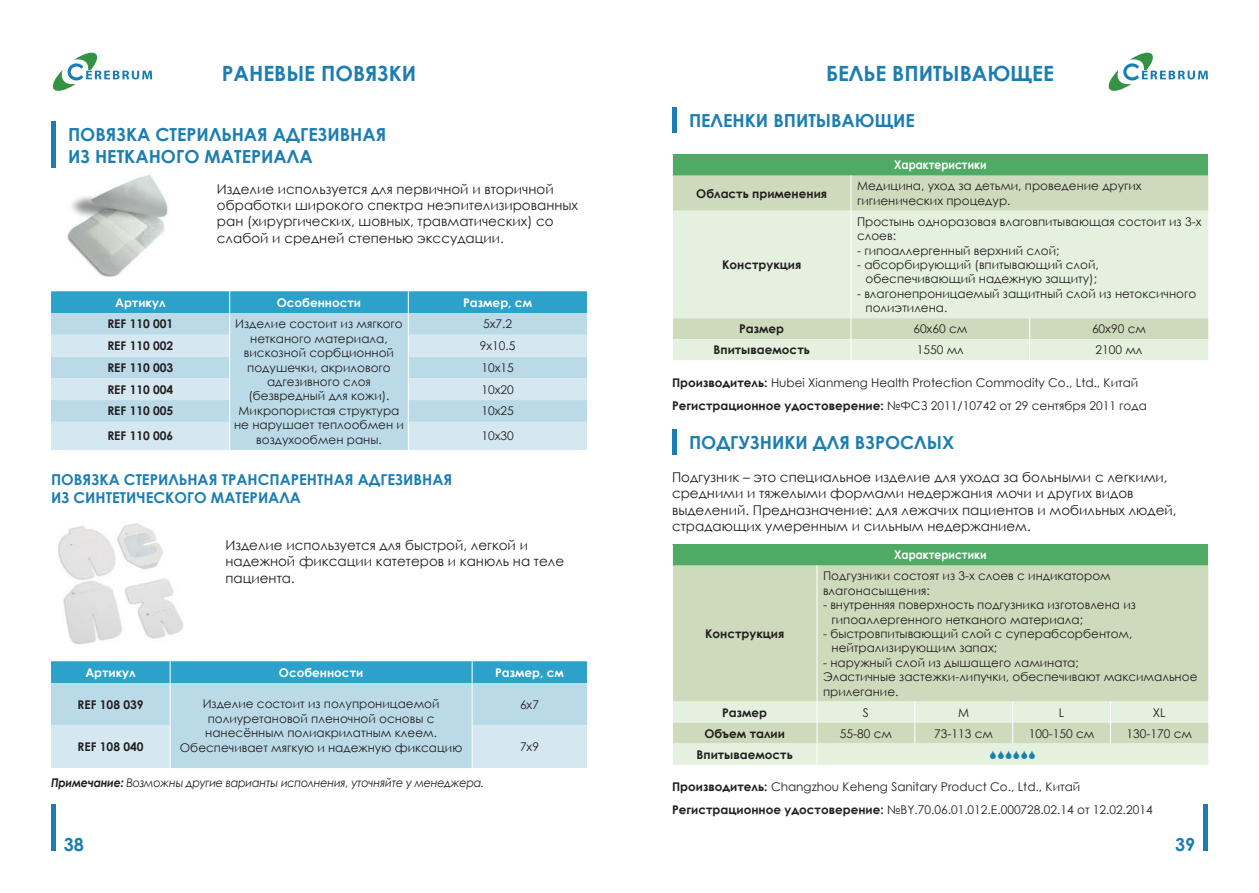
<style>
.page{position:relative;width:1259px;height:893px;background:#fff}
.page>*{position:absolute;margin:0;border:0;box-sizing:border-box;transform-origin:0 0}
.t1{font:700 21px "Century Gothic";color:#1c7eb0}
.t2{font:700 18px/21.6px "Century Gothic";color:#1c7eb0}
.t3{font:700 15px/18px "Century Gothic";color:#1c7eb0}
.t4{font:13.5px/16.2px "Century Gothic";color:#231f20}
.t5{font:12px/14.4px "Century Gothic";color:#231f20}
.t6{font:700 12px "Century Gothic";color:#231f20}
.t7{font:italic 12px "Century Gothic";letter-spacing:-.02em;color:#231f20;scale:.93 1}
.t8{font:700 12px "Century Gothic";color:#fff}
.t9{font:700 12px "Century Gothic";color:#fff;scale:.9 1}
.s1{font-weight:700}
</style>
<div class="page">
<svg style="left:52px;top:52px;width:100px;height:39px"></svg>
<hr style="left:51px;top:804px;width:4px;height:46px;background:#1c7eb0">
<div style="left:1203px;top:804px;width:5px;height:46px;background:#1c7eb0"></div>
<svg style="left:1108px;top:52px;width:100px;height:39px"></svg>
<img style="left:58px;top:523px;width:126px;height:122px">
<hr style="left:51px;top:121px;width:4px;height:47px;background:#1c7eb0">
<img style="left:67px;top:174px;width:101px;height:102px">
<svg style="left:51px;top:291px;width:536px;height:159px;background:#afd6e6"></svg>
<div style="left:51px;top:683px;width:536px;height:42px;background:#bbdae8"></div>
<svg style="left:51px;top:725px;width:536px;height:43px;background:#c6e0eb"></svg>
<div style="left:51px;top:661px;width:536px;height:22px;background:#2ca2ca"></div>
<hr style="left:170px;top:683px;width:1px;height:42px;background:#fff">
<hr style="left:472px;top:683px;width:1px;height:42px;background:#fff">
<hr style="left:170px;top:725px;width:1px;height:43px;background:#fff">
<hr style="left:472px;top:725px;width:1px;height:43px;background:#fff">
<hr style="left:672px;top:108px;width:4px;height:25px;background:#1c7eb0">
<div style="left:672px;top:154px;width:536px;height:21px;background:#4faa66"></div>
<div style="left:673px;top:175px;width:535px;height:36px;background:#cddbbc"></div>
<svg style="left:673px;top:211px;width:535px;height:149px;background:#e0edd9"></svg>
<svg style="left:672px;top:154px;width:1px;height:21px"></svg>
<hr style="left:850px;top:175px;width:1px;height:36px;background:#fff">
<hr style="left:850px;top:211px;width:1px;height:107px;background:#fff">
<svg style="left:850px;top:318px;width:1px;height:42px"></svg>
<svg style="left:1029px;top:318px;width:1px;height:42px"></svg>
<hr style="left:672px;top:429px;width:4px;height:26px;background:#1c7eb0">
<div style="left:672px;top:544px;width:536px;height:21px;background:#4faa66"></div>
<div style="left:673px;top:565px;width:535px;height:136px;background:#cddbbc"></div>
<svg style="left:672px;top:544px;width:1px;height:21px"></svg>
<hr style="left:816px;top:565px;width:1px;height:136px;background:#fff">
<svg style="left:673px;top:701px;width:535px;height:64px;background:#ddead3"></svg>
<h1 class="t1" style="left:222px;top:57px;width:196px">РАНЕВЫЕ ПОВЯЗКИ</h1>
<h2 class="t2" style="left:68px;top:123px;width:320px">ПОВЯЗКА СТЕРИЛЬНАЯ АДГЕЗИВНАЯ<br>ИЗ НЕТКАНОГО МАТЕРИАЛА</h2>
<p class="t4" style="left:217px;top:181px;width:363px">Изделие используется для первичной и вторичной обработки широкого спектра неэпителизированных ран (хирургических, шовных, травматических) со слабой и средней степенью экссудации.</p>
<p class="t8" style="left:115px;top:293px;width:52px">Артикул</p>
<p class="t8" style="left:277px;top:293px;width:86px">Особенности</p>
<p class="t8" style="left:463px;top:293px;width:70px">Размер, см</p>
<p class="t6" style="left:107px;top:315px;width:67px">REF 110 001</p>
<p class="t5" style="left:234px;top:317px;width:171px;text-align:center">Изделие состоит из мягкого нетканого материала, вискозной сорбционной подушечки, акрилового адгезивного слоя (безвредный для кожи).<br>Микропористая структура не нарушает теплообмен и воздухообмен раны.</p>
<p class="t5" style="left:483px;top:317px;width:31px">5x7.2</p>
<p class="t6" style="left:107px;top:337px;width:67px">REF 110 002</p>
<p class="t5" style="left:480px;top:338px;width:37px">9x10.5</p>
<p class="t6" style="left:107px;top:358px;width:67px">REF 110 003</p>
<p class="t5" style="left:481px;top:360px;width:34px">10x15</p>
<p class="t6" style="left:107px;top:380px;width:67px">REF 110 004</p>
<p class="t5" style="left:481px;top:382px;width:34px">10x20</p>
<p class="t6" style="left:107px;top:402px;width:67px">REF 110 005</p>
<p class="t5" style="left:481px;top:404px;width:34px">10x25</p>
<p class="t6" style="left:107px;top:427px;width:67px">REF 110 006</p>
<p class="t5" style="left:481px;top:429px;width:34px">10x30</p>
<p class="t3" style="left:51px;top:470px;width:403px">ПОВЯЗКА СТЕРИЛЬНАЯ ТРАНСПАРЕНТНАЯ АДГЕЗИВНАЯ<br>ИЗ СИНТЕТИЧЕСКОГО МАТЕРИАЛА</p>
<p class="t4" style="left:225px;top:537px;width:340px">Изделие используется для быстрой, легкой и надежной фиксации катетеров и канюль на теле пациента.</p>
<p class="t8" style="left:85px;top:663px;width:52px">Артикул</p>
<p class="t8" style="left:279px;top:663px;width:86px">Особенности</p>
<p class="t8" style="left:495px;top:663px;width:70px">Размер, см</p>
<p class="t6" style="left:78px;top:695px;width:67px">REF 108 039</p>
<p class="t5" style="left:180px;top:697px;width:284px;text-align:center">Изделие состоит из полупроницаемой полиуретановой пленочной основы с нанесённым полиакрилатным клеем.<br>Обеспечивает мягкую и надежную фиксацию</p>
<p class="t5" style="left:520px;top:697px;width:21px">6х7</p>
<p class="t6" style="left:78px;top:738px;width:67px">REF 108 040</p>
<p class="t5" style="left:520px;top:739px;width:21px">7х9</p>
<p class="t7" style="left:51px;top:774px;width:467px"><span class="s1">Примечание:</span> Возможны другие варианты исполнения, уточняйте у менеджера.</p>
<h1 class="t1" style="left:826px;top:57px;width:229px">БЕЛЬЕ ВПИТЫВАЮЩЕЕ</h1>
<h2 class="t2" style="left:689px;top:109px;width:227px">ПЕЛЕНКИ ВПИТЫВАЮЩИЕ</h2>
<p class="t9" style="left:894px;top:156px;width:104px">Характеристики</p>
<p class="t6" style="left:696px;top:184px;width:132px">Область применения</p>
<p class="t5" style="left:857px;top:179px;width:286px">Медицина, уход за детьми, проведение других гигиенических процедур.</p>
<p class="t6" style="left:722px;top:255px;width:81px">Конструкция</p>
<p class="t5" style="left:857px;top:214px;width:346px">Простынь одноразовая влаговпитывающая состоит из 3-х слоев:</p>
<p class="t5" style="left:857px;top:243px;width:204px">- гипоаллергенный верхний слой;</p>
<p class="t5" style="left:857px;top:257px;width:243px;text-align:center">- абсорбирующий (впитывающий слой, обеспечивающий надежную защиту);</p>
<p class="t5" style="left:865px;top:286px;width:332px;text-indent:-9px">- влагонепроницаемый защитный слой из нетоксичного полиэтилена.</p>
<p class="t6" style="left:739px;top:320px;width:47px">Размер</p>
<p class="t5" style="left:913px;top:321px;width:55px">60x60 см</p>
<p class="t5" style="left:1092px;top:321px;width:55px">60х90 см</p>
<p class="t6" style="left:713px;top:341px;width:98px">Впитываемость</p>
<p class="t5" style="left:916px;top:342px;width:49px">1550 мл</p>
<p class="t5" style="left:1095px;top:342px;width:49px">2100 мл</p>
<p class="t5" style="left:672px;top:371px;width:476px;line-height:23px"><span class="s1">Производитель:</span> Hubei Xianmeng Health Protection Commodity Co., Ltd., Китай<br><span class="s1">Регистрационное удостоверение:</span> №ФСЗ 2011/10742 от 29 сентября 2011 года</p>
<h2 class="t2" style="left:689px;top:431px;width:267px">ПОДГУЗНИКИ ДЛЯ ВЗРОСЛЫХ</h2>
<p class="t4" style="left:672px;top:469px;width:506px">Подгузник – это специальное изделие для ухода за больными с легкими, средними и тяжелыми формами недержания мочи и других видов выделений. Предназначение: для лежачих пациентов и мобильных людей, страдающих умеренным и сильным недержанием.</p>
<p class="t6" style="left:705px;top:624px;width:81px">Конструкция</p>
<p class="t9" style="left:894px;top:546px;width:104px">Характеристики</p>
<p class="t5" style="left:823px;top:569px;width:289px">Подгузники состоят из 3-х слоев с индикатором влагонасыщения:</p>
<p class="t5" style="left:831px;top:597px;width:306px;text-indent:-9px">- внутренняя поверхность подгузника изготовлена из гипоаллергенного нетканого материала;</p>
<p class="t5" style="left:831px;top:626px;width:302px;text-indent:-9px">- быстровпитывающий слой с суперабсорбентом, нейтрализирующим запах;</p>
<p class="t5" style="left:823px;top:655px;width:376px">- наружный слой из дышащего ламината;<br>Эластичные застежки-липучки, обеспечивают максимальное прилегание.</p>
<p class="t6" style="left:722px;top:703px;width:47px">Размер</p>
<p class="t5" style="left:863px;top:705px;width:7px">S</p>
<p class="t5" style="left:958px;top:705px;width:13px">M</p>
<p class="t5" style="left:1058px;top:705px;width:7px">L</p>
<p class="t5" style="left:1153px;top:705px;width:14px">XL</p>
<p class="t6" style="left:704px;top:724px;width:82px">Объем талии</p>
<p class="t5" style="left:840px;top:726px;width:54px">55-80 см</p>
<p class="t5" style="left:934px;top:726px;width:60px">73-113 см</p>
<p class="t5" style="left:1028px;top:726px;width:67px">100-150 см</p>
<p class="t5" style="left:1126px;top:726px;width:67px">130-170 см</p>
<p class="t6" style="left:696px;top:745px;width:98px">Впитываемость</p>
<p class="t5" style="left:672px;top:775px;width:482px;line-height:23px"><span class="s1">Производитель:</span> Changzhou Keheng Sanitary Product Co., Ltd., Китай<br><span class="s1">Регистрационное удостоверение:</span> №BY.70.06.01.012.E.000728.02.14 от 12.02.2014</p>
<h2 class="t2" style="left:64px;top:833px;width:22px">38</h2>
<h2 class="t2" style="left:1175px;top:833px;width:22px">39</h2>
</div>
